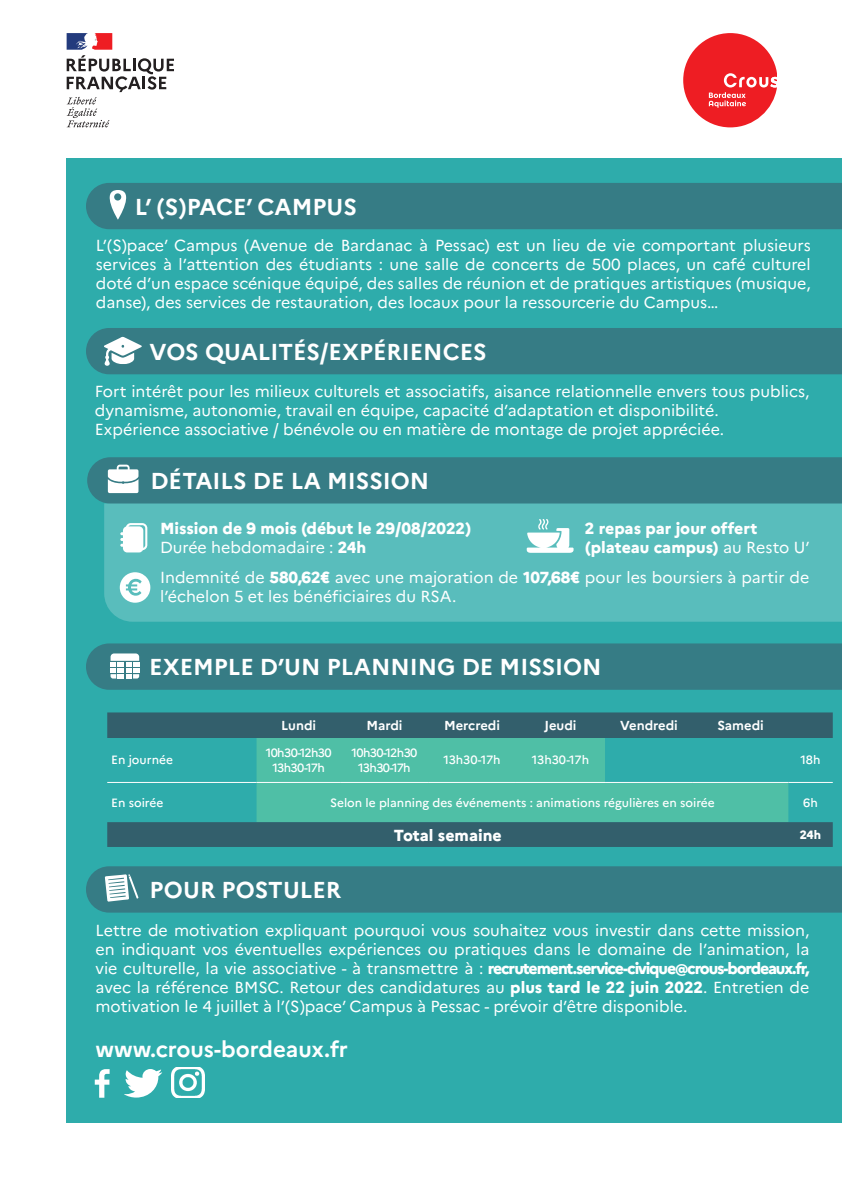
<style>
.page{position:relative;width:842px;height:1191px;background:#fff}
.page>*{position:absolute;margin:0;border:0;box-sizing:border-box;transform-origin:0 0}
.t1{font:700 23px "Marianne";color:#fff}
.t2{font:700 22.3px "Marianne";color:#fff}
.t3{font:16px/19.2px "Marianne";color:#fff}
.t4{font:800 16px "Marianne";color:#fff}
.t5{font:700 13px "Marianne";color:#fff}
.t6{font:500 12px "Marianne";letter-spacing:-.005em;color:#fff}
.t7{font:500 12px "Marianne";letter-spacing:-.05em;color:#fff}
.t8{font:800 12px "Marianne";color:#fff}
.s1{font-weight:400}
.s2{font-weight:800}
</style>
<div class="page">
<div style="left:67px;top:159px;width:775px;height:964px;background:#2eacab"></div>
<div style="left:104px;top:503px;width:738px;height:118px;background:#59bdbc"></div>
<svg style="left:527px;top:519px;width:47px;height:34px;background:#b3e0e0"></svg>
<svg style="left:95px;top:1069px;width:15px;height:28px"></svg>
<svg style="left:124px;top:1069px;width:38px;height:28px"></svg>
<img style="left:172px;top:1067px;width:32px;height:30px">
<div style="left:86px;top:328px;width:756px;height:46px;background:#367c85"></div>
<div style="left:86px;top:866px;width:756px;height:46px;background:#367c85"></div>
<div style="left:87px;top:457px;width:755px;height:46px;background:#367c85"></div>
<svg style="left:120px;top:572px;width:30px;height:30px"></svg>
<svg style="left:120px;top:523px;width:27px;height:29px"></svg>
<svg style="left:86px;top:643px;width:756px;height:47px;background:#397f88"></svg>
<div style="left:107px;top:712px;width:726px;height:26px;background:#335f6c"></div>
<svg style="left:257px;top:738px;width:531px;height:84px;fill:#4fbfa6"></svg>
<div style="left:107px;top:822px;width:726px;height:25px;background:#335f6c"></div>
<hr style="left:107px;top:782px;width:150px;height:1px;background:#fff">
<hr style="left:257px;top:782px;width:84px;height:1px;background:#fff">
<hr style="left:341px;top:782px;width:87px;height:1px;background:#fff">
<hr style="left:428px;top:782px;width:88px;height:1px;background:#fff">
<hr style="left:516px;top:782px;width:89px;height:1px;background:#fff">
<hr style="left:693px;top:782px;width:95px;height:1px;background:#fff">
<hr style="left:788px;top:782px;width:45px;height:1px;background:#fff">
<hr style="left:605px;top:782px;width:88px;height:1px;background:#fff">
<div style="left:86px;top:183px;width:756px;height:46px;background:#367c85"></div>
<svg style="left:67px;top:33px;width:107px;height:94px"></svg>
<svg style="left:684px;top:33px;width:93px;height:94px"></svg>
<p class="t1" style="left:135px;top:193px;width:224px">L’ (S)PACE’ CAMPUS</p>
<p class="t3" style="left:96px;top:235px;width:716px;text-align:justify">L’(S)pace’ Campus (Avenue de Bardanac à Pessac) est un lieu de vie comportant plusieurs services à l’attention des étudiants : une salle de concerts de 500 places, un café culturel doté d’un espace scénique équipé, des salles de réunion et de pratiques artistiques (musique, danse), des services de restauration, des locaux pour la ressourcerie du Campus…</p>
<p class="t1" style="left:150px;top:338px;width:338px">VOS QUALITÉS/EXPÉRIENCES</p>
<p class="t3" style="left:95px;top:381px;width:716px">Fort intérêt pour les milieux culturels et associatifs, aisance relationnelle envers tous publics, dynamisme, autonomie, travail en équipe, capacité d’adaptation et disponibilité.</p>
<p class="t3" style="left:95px;top:419px;width:631px">Expérience associative / bénévole ou en matière de montage de projet appréciée.</p>
<p class="t1" style="left:150px;top:467px;width:280px">DÉTAILS DE LA MISSION</p>
<p class="t4" style="left:585px;top:518px;width:174px">2 repas par jour offert</p>
<p class="t4" style="left:585px;top:538px;width:226px">(plateau campus) <span class="s1">au Resto U’</span></p>
<p class="t3" style="left:160px;top:567px;width:651px">Indemnité de <span class="s2">580,62€</span> avec une majoration de <span class="s2">107,68€</span> pour les boursiers à partir de l’échelon 5 et les bénéficiaires du RSA.</p>
<p class="t4" style="left:160px;top:518px;width:313px">Mission de 9 mois (début le 29/08/2022)</p>
<p class="t3" style="left:160px;top:538px;width:208px">Durée hebdomadaire : <span class="s2">24h</span></p>
<p class="t1" style="left:149px;top:653px;width:454px">EXEMPLE D’UN PLANNING DE MISSION</p>
<p class="t6" style="left:111px;top:753px;width:63px">En journée</p>
<p class="t5" style="left:281px;top:717px;width:36px">Lundi</p>
<p class="t5" style="left:366px;top:717px;width:38px">Mardi</p>
<p class="t5" style="left:444px;top:717px;width:57px">Mercredi</p>
<p class="t5" style="left:544px;top:717px;width:33px">Jeudi</p>
<p class="t5" style="left:620px;top:717px;width:59px">Vendredi</p>
<p class="t5" style="left:717px;top:717px;width:48px">Samedi</p>
<p class="t7" style="left:266px;top:745px;width:67px">10h30-12h30</p>
<p class="t7" style="left:272px;top:760px;width:54px">13h30-17h</p>
<p class="t7" style="left:351px;top:745px;width:67px">10h30-12h30</p>
<p class="t7" style="left:358px;top:760px;width:54px">13h30-17h</p>
<p class="t6" style="left:443px;top:753px;width:59px">13h30-17h</p>
<p class="t6" style="left:532px;top:753px;width:59px">13h30-17h</p>
<p class="t6" style="left:800px;top:753px;width:22px">18h</p>
<p class="t6" style="left:111px;top:795px;width:54px">En soirée</p>
<p class="t6" style="left:330px;top:795px;width:386px">Selon le planning des événements : animations régulières en soirée</p>
<p class="t6" style="left:803px;top:795px;width:16px">6h</p>
<p class="t4" style="left:394px;top:825px;width:109px">Total semaine</p>
<p class="t8" style="left:800px;top:827px;width:23px">24h</p>
<p class="t1" style="left:150px;top:875px;width:193px">POUR POSTULER</p>
<p class="t3" style="left:95px;top:920px;width:715px;text-align:justify">Lettre de motivation expliquant pourquoi vous souhaitez vous investir dans cette mission, en indiquant vos éventuelles expériences ou pratiques dans le domaine de l’animation, la vie culturelle, la vie associative - à transmettre à : <span class="s2">recrutement.service-civique@crous-bordeaux.fr, </span>avec la référence BMSC. Retour des candidatures au <span class="s2">plus tard le 22 juin 2022</span>. Entretien de motivation le 4 juillet à l’(S)pace’ Campus à Pessac - prévoir d’être disponible.</p>
<p class="t2" style="left:95px;top:1035px;width:254px">www.crous-bordeaux.fr</p>
</div>
